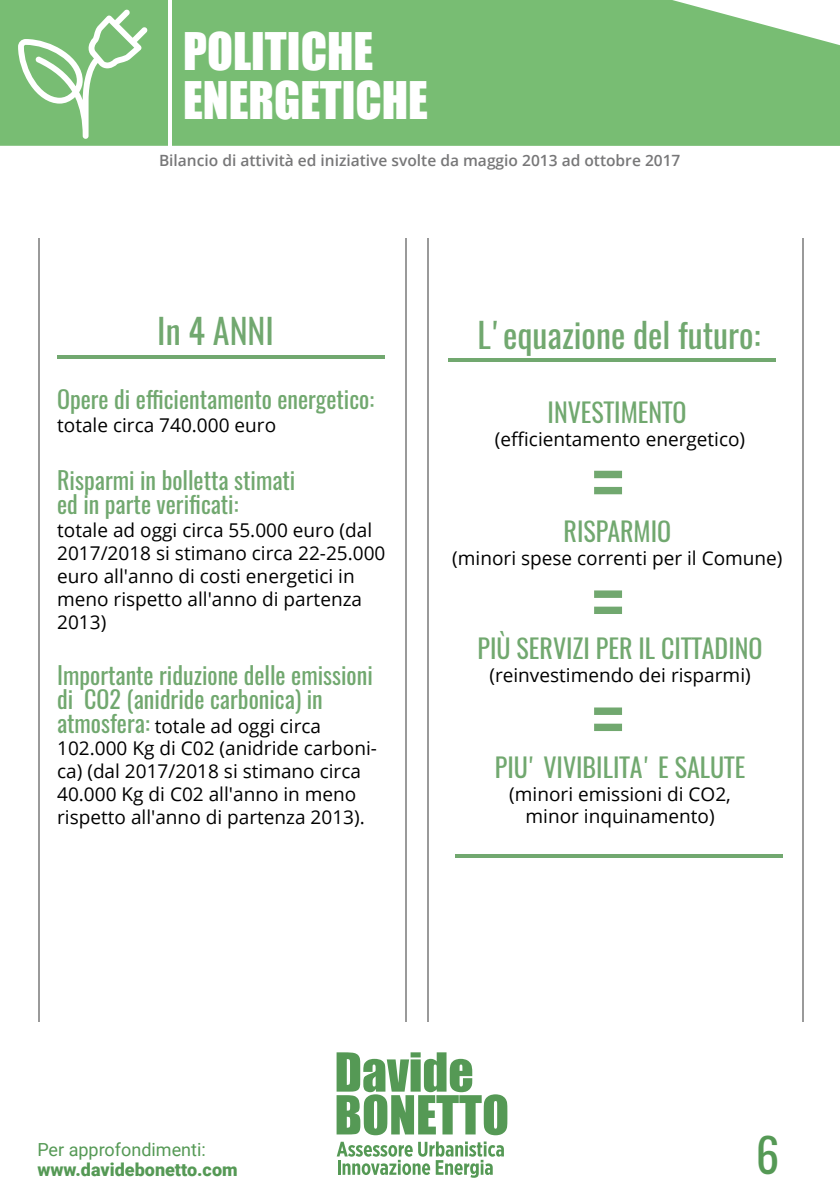
<style>
.page{position:relative;width:840px;height:1191px;background:#fff}
.page>*{position:absolute;margin:0;border:0;box-sizing:border-box;transform-origin:0 0}
.t1{font:47.6px/49.2px "Impact";color:#fff}
.t2{font:46.4px "Oswald";color:#595}
.t3{font:34px "Oswald";color:#71a86f}
.t4{font:26px "Oswald";color:#71a86f}
.t5{font:24px/24px "Oswald";color:#71a86f}
.t6{font:19px/22.8px "Open Sans";color:#010101}
.t7{font:900 18px "Roboto";color:#595}
.t8{font:18px "Roboto";color:#595}
.t9{font:600 15.6px "Open Sans";color:#777778}
.s1{font-family:"Oswald";font-size:24px;color:#71a86f}
</style>
<div class="page">
<hr style="left:39px;top:238px;width:1px;height:783px;background:#000">
<hr style="left:405px;top:238px;width:1px;height:783px;background:#000">
<hr style="left:427px;top:238px;width:1px;height:783px;background:#000">
<hr style="left:801px;top:238px;width:1px;height:783px;background:#000">
<div style="left:0;top:0;width:839px;height:146px;background:#78bd73"></div>
<hr style="left:169px;top:0;width:3px;height:146px;background:#fff">
<svg style="left:18px;top:9px;width:129px;height:130px"></svg>
<svg style="left:594px;top:707px;width:27px;height:24px"></svg>
<svg style="left:594px;top:590px;width:27px;height:24px"></svg>
<svg style="left:594px;top:471px;width:27px;height:23px"></svg>
<hr style="left:57px;top:355px;width:327px;height:4px;background:#71a86f">
<hr style="left:448px;top:358px;width:327px;height:4px;background:#71a86f">
<hr style="left:454px;top:854px;width:328px;height:4px;background:#71a86f">
<svg style="left:336px;top:1052px;width:171px;height:83px"></svg>
<svg style="left:336px;top:1141px;width:167px;height:36px"></svg>
<h1 class="t1" style="left:183px;top:25px;width:246px">POLITICHE<br>ENERGETICHE</h1>
<p class="t9" style="left:159px;top:149px;width:522px">Bilancio di attività ed iniziative svolte da maggio 2013 ad ottobre 2017</p>
<h3 class="t3" style="left:157px;top:301px;width:118px">In 4 ANNI</h3>
<p class="t5" style="left:57px;top:385px;width:318px">Opere di efficientamento energetico:</p>
<p class="t6" style="left:57px;top:413px;width:220px">totale circa 740.000 euro</p>
<p class="t5" style="left:57px;top:466px;width:239px">Risparmi in bolletta stimati ed in parte verificati:</p>
<p class="t6" style="left:57px;top:518px;width:329px">totale ad oggi circa 55.000 euro (dal<br>2017/2018 si stimano circa 22-25.000 euro all'anno di costi energetici in meno rispetto all'anno di partenza<br>2013)</p>
<p class="t5" style="left:57px;top:660px;width:317px">Importante riduzione delle emissioni di CO2 (anidride carbonica) in</p>
<p class="t6" style="left:57px;top:714px;width:321px"><span class="s1">atmosfera:</span> totale ad oggi circa 102.000 Kg di C02 (anidride carboni&shy;ca) (dal 2017/2018 si stimano circa 40.000 Kg di C02 all'anno in meno rispetto all'anno di partenza 2013).</p>
<h3 class="t3" style="left:477px;top:304px;width:284px">L'equazione del futuro:</h3>
<h3 class="t4" style="left:547px;top:389px;width:140px">INVESTIMENTO</h3>
<p class="t6" style="left:494px;top:427px;width:252px">(efficientamento energetico)</p>
<h3 class="t4" style="left:563px;top:508px;width:109px">RISPARMIO</h3>
<p class="t6" style="left:452px;top:546px;width:331px">(minori spese correnti per il Comune)</p>
<h3 class="t4" style="left:477px;top:625px;width:286px">PIÙ SERVIZI PER IL CITTADINO</h3>
<p class="t6" style="left:489px;top:663px;width:263px">(reinvestimendo dei risparmi)</p>
<h3 class="t4" style="left:494px;top:744px;width:252px">PIU' VIVIBILITA' E SALUTE</h3>
<p class="t6" style="left:509px;top:782px;width:223px;text-align:center">(minori emissioni di CO2, minor inquinamento)</p>
<p class="t8" style="left:37px;top:1137px;width:170px">Per approfondimenti:</p>
<p class="t7" style="left:37px;top:1157px;width:202px">www.davidebonetto.com</p>
<h2 class="t2" style="left:755px;top:1113px;width:24px">6</h2>
</div>
